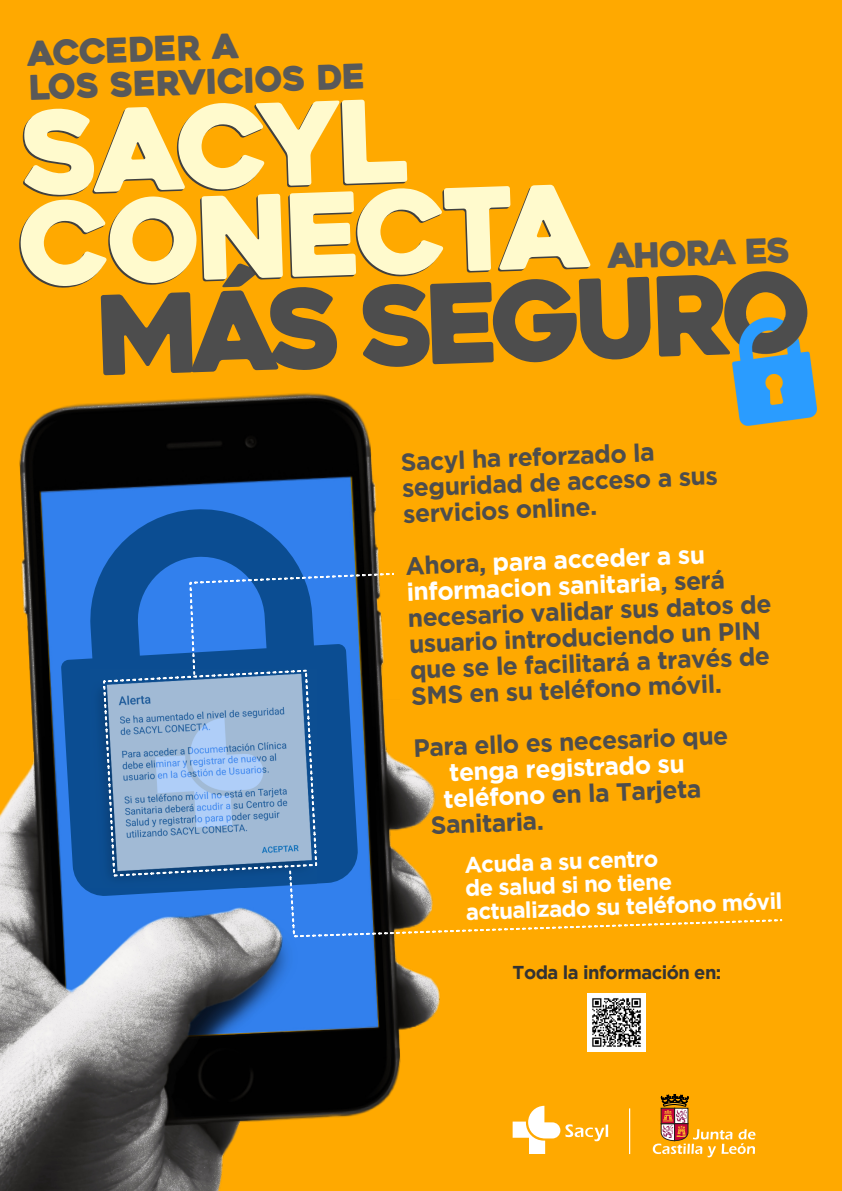
<style>
.page{position:relative;width:842px;height:1191px;background:#ffa900}
.page>*{position:absolute;margin:0;border:0;box-sizing:border-box;transform-origin:0 0}
.t1{font:109.8px "Heavitas";color:#4d4d4d}
.t2{font:34.2px "Heavitas";color:#595959}
.t3{font:34px/34.5px "Heavitas";color:#595959}
.t4{font:700 24.9px/26px "Gotham";color:#4d4d4d}
.t5{font:700 24.9px "Gotham";color:#fff}
.t6{font:700 22.6px/23.6px "Gotham";color:#fff}
.t7{font:700 18.6px "Gotham";letter-spacing:-.03em;color:#333}
.s1{color:#fff}
</style>
<div class="page">
<img style="left:0;top:393px;width:441px;height:798px">
<hr style="left:629px;top:1108px;width:1px;height:46px;background:#fff">
<svg style="left:513px;top:1105px;width:95px;height:49px"></svg>
<svg style="left:653px;top:1093px;width:102px;height:64px;background:#eda327"></svg>
<svg style="left:19px;top:100px;width:571px;height:188px;background:#f9ca5c"></svg>
<img style="left:379px;top:578px;width:20px;height:405px">
<img style="left:41px;top:475px;width:338px;height:560px">
<svg style="left:61px;top:506px;width:298px;height:391px;background:#1c63ba"></svg>
<div style="left:90px;top:669px;width:198px;height:218px;background:#0c4d91"></div>
<svg style="left:102px;top:668px;width:216px;height:209px;background:#85a6cb"></svg>
<svg style="left:188px;top:572px;width:207px;height:104px;background:#3568a4"></svg>
<svg style="left:288px;top:869px;width:495px;height:69px;background:#c9982f"></svg>
<img style="left:732px;top:318px;width:85px;height:107px">
<img style="left:588px;top:993px;width:58px;height:58px">
<h3 class="t3" style="left:27px;top:40px;width:338px;rotate:-2deg">acceder a<br>los servicios de</h3>
<h2 class="t2" style="left:607px;top:243px;width:184px;rotate:-2deg">ahora es</h2>
<h1 class="t1" style="left:94px;top:294px;width:719px;rotate:-2deg">más seguro</h1>
<p class="t4" style="left:400px;top:450px;width:318px;rotate:-2deg">Sacyl ha reforzado la seguridad de acceso a sus servicios online.</p>
<p class="t4" style="left:405px;top:554px;width:366px;rotate:-2deg">Ahora, <span class="s1">para acceder a su informacion sanitaria</span>, será necesario validar sus datos de usuario introduciendo un PIN que se le facilitará a través de<br>SMS en su teléfono móvil.</p>
<p class="t4" style="left:413px;top:736px;width:316px;rotate:-2deg">Para ello es necesario que</p>
<p class="t5" style="left:449px;top:762px;width:237px;rotate:-2deg">tenga registrado su</p>
<p class="t4" style="left:443px;top:786px;width:259px;rotate:-2deg"><span class="s1">teléfono</span> en la Tarjeta</p>
<p class="t4" style="left:430px;top:813px;width:114px;rotate:-2deg">Sanitaria.</p>
<p class="t6" style="left:464px;top:854px;width:318px;rotate:-2deg">Acuda a su centro<br>de salud si no tiene actualizado su teléfono móvil</p>
<p class="t7" style="left:513px;top:965px;width:210px">Toda la información en:</p>
</div>
